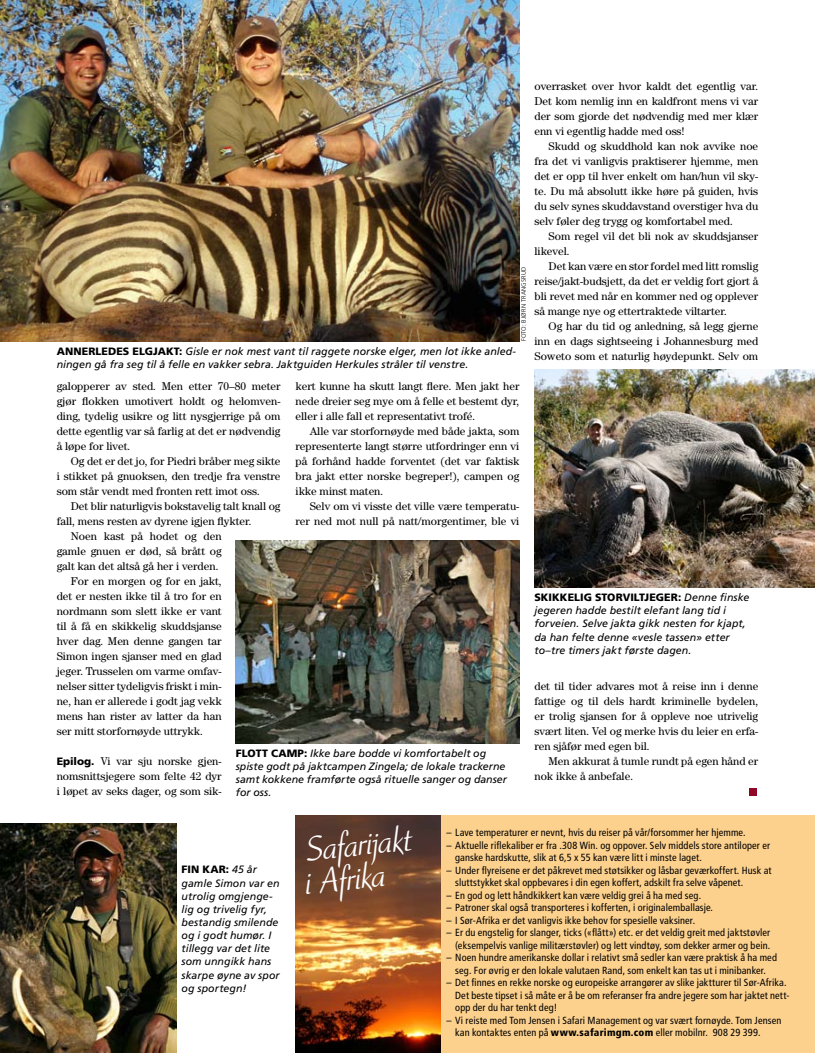
<style>
.page{position:relative;width:815px;height:1053px;background:#fff}
.page>*{position:absolute;margin:0;border:0;box-sizing:border-box;transform-origin:0 0}
.t1{font:36.75px/33.1px "Ruzicka Freehand LT Std";color:#fff}
.t2{font:11.25px/15px "Century Std";color:#000;text-align:justify}
.t3{font:italic 10.62px/13.1px "Frutiger LT Std";letter-spacing:.005em;color:#000}
.t4{font:condensed 10.25px/12.5px "Frutiger LT Std";letter-spacing:.01em;color:#000}
.t5{font:300 6.25px "Frutiger LT Std";letter-spacing:.02em;color:#000}
.s1{font-weight:900;font-style:normal}
.s2{font-family:"Frutiger LT Std";font-weight:900;font-size:10.62px}
.s3{font-weight:900}
</style>
<div class="page">
<div style="left:400px;top:815px;width:415px;height:237px;background:#fcd08d"></div>
<img style="left:296px;top:815px;width:144px;height:237px">
<img style="left:236px;top:540px;width:283px;height:203px">
<img style="left:534px;top:369px;width:281px;height:218px">
<div style="left:749px;top:787px;width:8px;height:8px;background:#92062a"></div>
<img style="left:0;top:823px;width:176px;height:229px">
<img style="left:0;top:0;width:519px;height:341px">
<p class="t5" style="left:520px;top:341px;width:75px;rotate:-90deg">Foto: Bjørn Trangsrud</p>
<p class="t3" style="left:57px;top:344px;width:461px"><span class="s1">ANNERLEDES ELGJAKT:</span> Gisle er nok mest vant til raggete norske elger, men lot ikke anled&shy;ningen gå fra seg til å felle en vakker sebra. Jaktguiden Herkules stråler til venstre.</p>
<p class="t2" style="left:534px;top:78px;width:225px">overrasket over hvor kaldt det egentlig var.<br>Det kom nemlig inn en kaldfront mens vi var der som gjorde det nødvendig med mer klær enn vi egentlig hadde med oss!</p>
<p class="t2" style="left:534px;top:138px;width:225px;text-indent:14px">Skudd og skuddhold kan nok avvike noe fra det vi vanligvis praktiserer hjemme, men det er opp til hver enkelt om han/hun vil sky&shy;te. Du må absolutt ikke høre på guiden, hvis du selv synes skuddavstand overstiger hva du selv føler deg trygg og komfortabel med.</p>
<p class="t2" style="left:534px;top:228px;width:225px;text-indent:14px">Som regel vil det bli nok av skuddsjanser likevel.</p>
<p class="t2" style="left:534px;top:258px;width:225px;text-indent:14px">Det kan være en stor fordel med litt romslig reise/jakt-budsjett, da det er veldig fort gjort å bli revet med når en kommer ned og opplever så mange nye og ettertraktede viltarter.</p>
<p class="t2" style="left:534px;top:318px;width:225px;text-indent:14px">Og har du tid og anledning, så legg gjerne inn en dags sightseeing i Johannesburg med Soweto som et naturlig høydepunkt. Selv om</p>
<p class="t2" style="left:57px;top:378px;width:225px">galopperer av sted. Men etter 70–80 meter gjør flokken umotivert holdt og helomven&shy;ding, tydelig usikre og litt nysgjerrige på om dette egentlig var så farlig at det er nødvendig å løpe for livet.</p>
<p class="t2" style="left:57px;top:453px;width:225px;text-indent:14px">Og det er det jo, for Piedri bråber meg sikte i stikket på gnuoksen, den tredje fra venstre som står vendt med fronten rett imot oss.</p>
<p class="t2" style="left:71px;top:498px;width:211px">Det blir naturligvis bokstavelig talt knall og</p>
<p class="t2" style="left:57px;top:513px;width:197px">fall, mens resten av dyrene igjen flykter.</p>
<p class="t2" style="left:71px;top:528px;width:152px">Noen kast på hodet og den</p>
<p class="t2" style="left:57px;top:543px;width:166px">gamle gnuen er død, så brått og</p>
<p class="t2" style="left:57px;top:558px;width:163px">galt kan det altså gå her i verden.</p>
<p class="t2" style="left:71px;top:573px;width:152px">For en morgen og for en jakt,</p>
<p class="t2" style="left:57px;top:588px;width:166px">det er nesten ikke til å tro for en</p>
<p class="t2" style="left:57px;top:603px;width:166px">nordmann som slett ikke er vant</p>
<p class="t2" style="left:57px;top:618px;width:166px">til å få en skikkelig skuddsjanse</p>
<p class="t2" style="left:57px;top:633px;width:166px">hver dag. Men denne gangen tar</p>
<p class="t2" style="left:57px;top:648px;width:166px">Simon ingen sjanser med en glad</p>
<p class="t2" style="left:57px;top:663px;width:166px">jeger. Trusselen om varme omfav-</p>
<p class="t2" style="left:57px;top:678px;width:166px">nelser sitter tydeligvis friskt i min-</p>
<p class="t2" style="left:57px;top:693px;width:166px">ne, han er allerede i godt jag vekk</p>
<p class="t2" style="left:57px;top:708px;width:166px">mens han rister av latter da han</p>
<p class="t2" style="left:57px;top:723px;width:148px">ser mitt storfornøyde uttrykk.</p>
<p class="t2" style="left:57px;top:753px;width:166px"><span class="s2">Epilog.</span> Vi var sju norske gjen&shy;nomsnittsjegere som felte 42 dyr i løpet av seks dager, og som sik-</p>
<p class="t2" style="left:296px;top:378px;width:225px">kert kunne ha skutt langt flere. Men jakt her nede dreier seg mye om å felle et bestemt dyr, eller i alle fall et representativt trofé.</p>
<p class="t2" style="left:296px;top:423px;width:225px;text-indent:14px">Alle var storfornøyde med både jakta, som representerte langt større utfordringer enn vi på forhånd hadde forventet (det var faktisk bra jakt etter norske begreper!), campen og ikke minst maten.</p>
<p class="t2" style="left:296px;top:498px;width:225px;text-align:right">Selv om vi visste det ville være temperatu&shy;rer ned mot null på natt/morgentimer, ble vi</p>
<p class="t3" style="left:236px;top:746px;width:273px"><span class="s1">FLOTT CAMP:</span> Ikke bare bodde vi komfortabelt og spiste godt på jaktcampen Zingela; de lokale trackerne samt kokkene framførte også rituelle sanger og danser for oss.</p>
<p class="t3" style="left:534px;top:591px;width:216px"><span class="s1">SKIKKELIG STORVILTJEGER:</span> Denne finske jegeren hadde bestilt elefant lang tid i forveien. Selve jakta gikk nesten for kjapt, da han felte denne «vesle tassen» etter to–tre timers jakt første dagen.</p>
<p class="t2" style="left:534px;top:678px;width:225px">det til tider advares mot å reise inn i denne fattige og til dels hardt kriminelle bydelen, er trolig sjansen for å oppleve noe utrivelig svært liten. Vel og merke hvis du leier en erfa&shy;ren sjåfør med egen bil.</p>
<p class="t2" style="left:534px;top:753px;width:225px;text-indent:14px">Men akkurat å tumle rundt på egen hånd er nok ikke å anbefale.</p>
<p class="t3" style="left:182px;top:863px;width:100px"><span class="s1">FIN KAR:</span> 45 år gamle Simon var en utrolig omgjenge&shy;lig og trivelig fyr, bestandig smilende og i godt humør. I tillegg var det lite som unngikk hans skarpe øyne av spor og sportegn!</p>
<h1 class="t1" style="left:299px;top:834px;width:113px;rotate:-6deg">Safarijakt i Afrika</h1>
<p class="t4" style="left:446px;top:826px;width:301px">– Lave temperaturer er nevnt, hvis du reiser på vår/forsommer her hjemme.</p>
<p class="t4" style="left:455px;top:838px;width:316px;text-indent:-9px">– Aktuelle riflekaliber er fra .308 Win. og oppover. Selv middels store antiloper er ganske hardskutte, slik at 6,5 x 55 kan være litt i minste laget.</p>
<p class="t4" style="left:455px;top:863px;width:318px;text-indent:-9px">– Under flyreisene er det påkrevet med støtsikker og låsbar geværkoffert. Husk at sluttstykket skal oppbevares i din egen koffert, adskilt fra selve våpenet.</p>
<p class="t4" style="left:446px;top:888px;width:256px">– En god og lett håndkikkert kan være veldig grei å ha med seg.</p>
<p class="t4" style="left:446px;top:901px;width:268px">– Patroner skal også transporteres i kofferten, i originalemballasje.</p>
<p class="t4" style="left:446px;top:913px;width:250px">– I Sør-Afrika er det vanligvis ikke behov for spesielle vaksiner.</p>
<p class="t4" style="left:446px;top:926px;width:325px;text-align:right">– Er du engstelig for slanger, ticks («flått») etc. er det veldig greit med jaktstøvler (eksempelvis vanlige militærstøvler) og lett vindtøy, som dekker armer og bein.</p>
<p class="t4" style="left:446px;top:951px;width:332px;text-align:center">– Noen hundre amerikanske dollar i relativt små sedler kan være praktisk å ha med seg. For øvrig er den lokale valutaen Rand, som enkelt kan tas ut i minibanker.</p>
<p class="t4" style="left:455px;top:976px;width:336px;text-indent:-9px">– Det finnes en rekke norske og europeiske arrangører av slike jaktturer til Sør-Afrika.<br>Det beste tipset i så måte er å be om referanser fra andre jegere som har jaktet nett&shy;opp der du har tenkt deg!</p>
<p class="t4" style="left:455px;top:1013px;width:328px;text-indent:-9px">– Vi reiste med Tom Jensen i Safari Management og var svært fornøyde. Tom Jensen kan kontaktes enten på <span class="s3">www.safarimgm.com</span> eller mobilnr. 908 29 399.</p>
</div>
